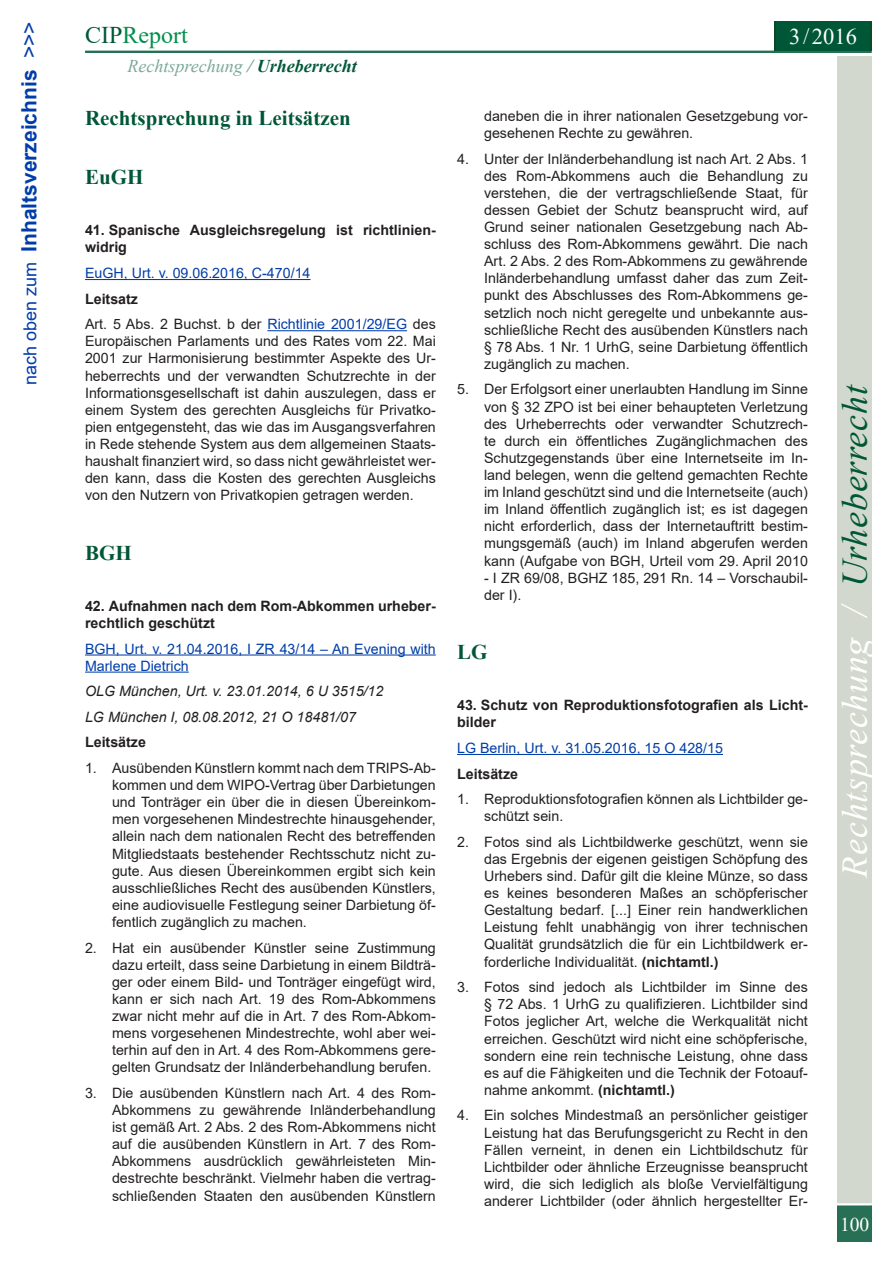
<style>
.page{position:relative;width:893px;height:1263px;background:#fff}
.page>*{position:absolute;margin:0;border:0;box-sizing:border-box;transform-origin:0 0}
.t1{font:italic 36px "Times New Roman";letter-spacing:.02em;color:#fff}
.t2{font:24px "Times New Roman";color:#008f4d}
.t3{font:22.5px "Times New Roman";color:#fff}
.Bereichsüberschrifte{font:700 21px "Times New Roman";color:#005737}
.t4{font:700 21px "Arial";color:#003da9}
.t5{font:19.5px "Times New Roman";color:#fff}
.t6{font:italic 18px "Times New Roman";color:#7ca898}
.Text_mit_Nummerierun{font:14.25px/17.1px "Arial";color:#231f20;text-align:justify}
.Beitragstitel{font:700 14.25px/17.1px "Arial";color:#231f20}
.Link_zum_Urteil{font:14.25px/17.1px "Arial";color:#003da9}
.Vorheriges_Urteil_oh{font:italic 14.25px "Arial";color:#231f20}
.List_Bullet{font:700 14.25px "Arial";color:#231f20}
.s1{font-weight:400;font-size:18px}
.s2{font-weight:400}
.s3{color:#005737}
.s4{font-weight:700}
.s5{font-weight:700;color:#005737}
.s6{color:#003da9}
</style>
<div class="page">
<div style="left:838px;top:56px;width:34px;height:1147px;background:#d2d8cd"></div>
<div style="left:838px;top:1205px;width:34px;height:37px;background:#277055"></div>
<hr style="left:85px;top:51px;width:787px;height:2px;background:#005737">
<div style="left:774px;top:21px;width:98px;height:30px;background:#0a4b24"></div>
<div style="left:776px;top:21px;width:94px;height:30px;background:#005737"></div>
<hr style="left:85px;top:279px;width:226px;height:1px;background:#003da9">
<hr style="left:267px;top:330px;width:140px;height:1px;background:#003da9">
<hr style="left:85px;top:654px;width:351px;height:1px;background:#003da9">
<hr style="left:85px;top:672px;width:104px;height:1px;background:#003da9">
<hr style="left:457px;top:754px;width:266px;height:1px;background:#003da9">
<p class="t4" style="left:14px;top:385px;width:365px;rotate:-90deg"><span class="s1">nach oben zum</span> Inhaltsverzeichnis <span class="s2">&gt;&gt;&gt;</span></p>
<p class="t2" style="left:85px;top:18px;width:104px"><span class="s3">CIP</span>Report</p>
<p class="t6" style="left:128px;top:54px;width:231px">Rechtsprechung <span class="s4">/</span> <span class="s5">Urheberrecht</span></p>
<p class="Bereichsüberschrifte" style="left:85px;top:103px;width:267px">Rechtsprechung in Leitsätzen</p>
<p class="Bereichsüberschrifte" style="left:85px;top:162px;width:60px">EuGH</p>
<p class="Beitragstitel" style="left:85px;top:222px;width:352px">41. Spanische Ausgleichsregelung ist richtlinien&shy;widrig</p>
<p class="Link_zum_Urteil" style="left:85px;top:264px;width:227px">EuGH, Urt. v. 09.06.2016, C‑470/14</p>
<p class="Beitragstitel" style="left:85px;top:290px;width:55px">Leitsatz</p>
<p class="Text_mit_Nummerierun" style="left:85px;top:316px;width:352px">Art. 5 Abs. 2 Buchst. b der <span class="s6">Richtlinie 2001/29/EG</span> des Europäischen Parlaments und des Rates vom 22. Mai 2001 zur Harmonisierung bestimmter Aspekte des Ur&shy;heberrechts und der verwandten Schutzrechte in der Informationsgesellschaft ist dahin auszulegen, dass er einem System des gerechten Ausgleichs für Privatko&shy;pien entgegensteht, das wie das im Ausgangsverfahren in Rede stehende System aus dem allgemeinen Staats&shy;haushalt finanziert wird, so dass nicht gewährleistet wer&shy;den kann, dass die Kosten des gerechten Ausgleichs von den Nutzern von Privatkopien getragen werden.</p>
<p class="Bereichsüberschrifte" style="left:85px;top:537px;width:48px">BGH</p>
<p class="Beitragstitel" style="left:85px;top:597px;width:352px">42. Aufnahmen nach dem Rom-Abkommen urheber&shy;rechtlich geschützt</p>
<p class="Link_zum_Urteil" style="left:85px;top:640px;width:352px">BGH, Urt. v. 21.04.2016, I ZR 43/14 – An Evening with<br>Marlene Dietrich</p>
<p class="Vorheriges_Urteil_oh" style="left:85px;top:682px;width:300px">OLG München, Urt. v. 23.01.2014, 6 U 3515/12</p>
<p class="Vorheriges_Urteil_oh" style="left:85px;top:708px;width:272px">LG München I, 08.08.2012, 21 O 18481/07</p>
<p class="List_Bullet" style="left:85px;top:732px;width:62px">Leitsätze</p>
<p class="Text_mit_Nummerierun" style="left:112px;top:759px;width:325px;text-indent:-27px">1. Ausübenden Künstlern kommt nach dem TRIPS-Ab&shy;kommen und dem WIPO-Vertrag über Darbietungen und Tonträger ein über die in diesen Übereinkom&shy;men vorgesehenen Mindestrechte hinausgehender, allein nach dem nationalen Recht des betreffenden Mitgliedstaats bestehender Rechtsschutz nicht zu&shy;gute. Aus diesen Übereinkommen ergibt sich kein ausschließliches Recht des ausübenden Künstlers, eine audiovisuelle Festlegung seiner Darbietung öf&shy;fentlich zugänglich zu machen.</p>
<p class="Text_mit_Nummerierun" style="left:112px;top:939px;width:325px;text-indent:-27px">2. Hat ein ausübender Künstler seine Zustimmung dazu erteilt, dass seine Darbietung in einem Bildträ&shy;ger oder einem Bild- und Tonträger eingefügt wird, kann er sich nach Art. 19 des Rom-Abkommens zwar nicht mehr auf die in Art. 7 des Rom-Abkom&shy;mens vorgesehenen Mindestrechte, wohl aber wei&shy;terhin auf den in Art. 4 des Rom-Abkommens gere&shy;gelten Grundsatz der Inländerbehandlung berufen.</p>
<p class="Text_mit_Nummerierun" style="left:112px;top:1084px;width:325px;text-indent:-27px">3. Die ausübenden Künstlern nach Art. 4 des Rom-Abkommens zu gewährende Inländerbehandlung ist gemäß Art. 2 Abs. 2 des Rom-Abkommens nicht auf die ausübenden Künstlern in Art. 7 des Rom-Abkommens ausdrücklich gewährleisteten Min&shy;destrechte beschränkt. Vielmehr haben die vertrag&shy;schließenden Staaten den ausübenden Künstlern</p>
<p class="t3" style="left:789px;top:21px;width:69px">3/2016</p>
<p class="Text_mit_Nummerierun" style="left:484px;top:107px;width:325px">daneben die in ihrer nationalen Gesetzgebung vor&shy;gesehenen Rechte zu gewähren.</p>
<p class="Text_mit_Nummerierun" style="left:484px;top:150px;width:325px;text-indent:-27px">4. Unter der Inländerbehandlung ist nach Art. 2 Abs. 1 des Rom-Abkommens auch die Behandlung zu verstehen, die der vertragschließende Staat, für dessen Gebiet der Schutz beansprucht wird, auf Grund seiner nationalen Gesetzgebung nach Ab&shy;schluss des Rom-Abkommens gewährt. Die nach Art. 2 Abs. 2 des Rom-Abkommens zu gewährende Inländerbehandlung umfasst daher das zum Zeit&shy;punkt des Abschlusses des Rom-Abkommens ge&shy;setzlich noch nicht geregelte und unbekannte aus&shy;schließliche Recht des ausübenden Künstlers nach § 78 Abs. 1 Nr. 1 UrhG, seine Darbietung öffentlich zugänglich zu machen.</p>
<p class="Text_mit_Nummerierun" style="left:484px;top:381px;width:325px;text-indent:-27px">5. Der Erfolgsort einer unerlaubten Handlung im Sinne von § 32 ZPO ist bei einer behaupteten Verletzung des Urheberrechts oder verwandter Schutzrech&shy;te durch ein öffentliches Zugänglichmachen des Schutzgegenstands über eine Internetseite im In&shy;land belegen, wenn die geltend gemachten Rechte im Inland geschützt sind und die Internetseite (auch) im Inland öffentlich zugänglich ist; es ist dagegen nicht erforderlich, dass der Internetauftritt bestim&shy;mungsgemäß (auch) im Inland abgerufen werden kann (Aufgabe von BGH, Urteil vom 29. April 2010</p>
<p class="Text_mit_Nummerierun" style="left:484px;top:569px;width:325px">- I ZR 69/08, BGHZ 185, 291 Rn. 14 – Vorschaubil&shy;der I).</p>
<p class="Bereichsüberschrifte" style="left:457px;top:637px;width:32px">LG</p>
<p class="Beitragstitel" style="left:457px;top:697px;width:352px">43. Schutz von Reproduktionsfotografien als Licht&shy;bilder</p>
<p class="Link_zum_Urteil" style="left:457px;top:739px;width:267px">LG Berlin, Urt. v. 31.05.2016, 15 O 428/15</p>
<p class="Beitragstitel" style="left:457px;top:765px;width:62px">Leitsätze</p>
<p class="Text_mit_Nummerierun" style="left:484px;top:790px;width:325px;text-indent:-27px">1. Reproduktionsfotografien können als Lichtbilder ge&shy;schützt sein.</p>
<p class="Text_mit_Nummerierun" style="left:484px;top:833px;width:325px;text-indent:-27px">2. Fotos sind als Lichtbildwerke geschützt, wenn sie das Ergebnis der eigenen geistigen Schöpfung des Urhebers sind. Dafür gilt die kleine Münze, so dass es keines besonderen Maßes an schöpferischer Gestaltung bedarf. [...] Einer rein handwerklichen Leistung fehlt unabhängig von ihrer technischen Qualität grundsätzlich die für ein Lichtbildwerk er&shy;forderliche Individualität. <span class="s4">(nichtamtl.)</span></p>
<p class="Text_mit_Nummerierun" style="left:484px;top:978px;width:325px;text-indent:-27px">3. Fotos sind jedoch als Lichtbilder im Sinne des § 72 Abs. 1 UrhG zu qualifizieren. Lichtbilder sind Fotos jeglicher Art, welche die Werkqualität nicht erreichen. Geschützt wird nicht eine schöpferische, sondern eine rein technische Leistung, ohne dass es auf die Fähigkeiten und die Technik der Fotoauf&shy;nahme ankommt. <span class="s4">(nichtamtl.)</span></p>
<p class="Text_mit_Nummerierun" style="left:484px;top:1107px;width:325px;text-indent:-27px">4. Ein solches Mindestmaß an persönlicher geistiger Leistung hat das Berufungsgericht zu Recht in den Fällen verneint, in denen ein Lichtbildschutz für Lichtbilder oder ähnliche Erzeugnisse beansprucht wird, die sich lediglich als bloße Vervielfältigung anderer Lichtbilder (oder ähnlich hergestellter Er-</p>
<p class="t1" style="left:830px;top:877px;width:494px;rotate:-90deg">Rechtsprechung / <span class="s3">Urheberrecht</span></p>
<p class="t5" style="left:840px;top:1210px;width:31px">100</p>
</div>
